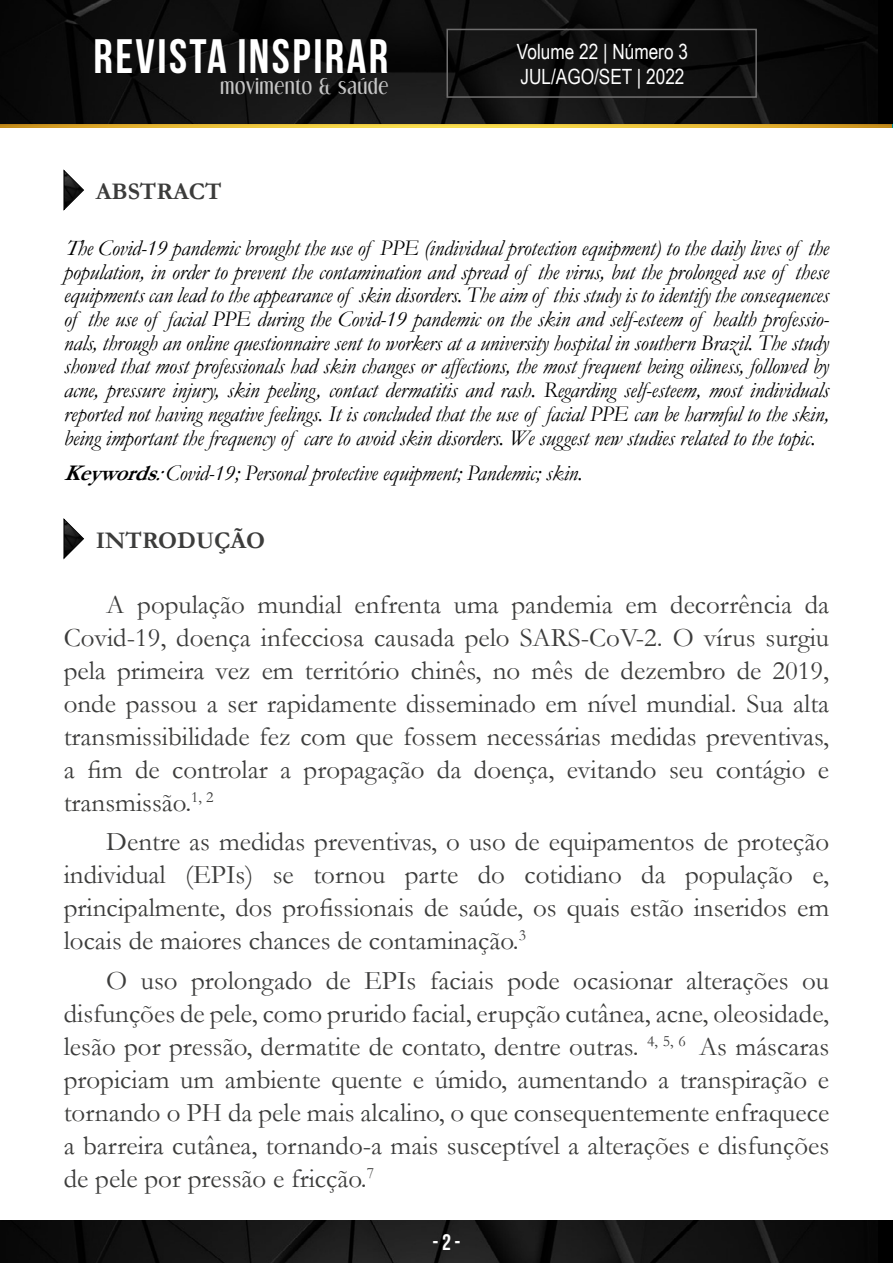
<style>
.page{position:relative;width:893px;height:1263px;background:#fff}
.page>*{position:absolute;margin:0;border:0;box-sizing:border-box;transform-origin:0 0}
.t1{font:700 48.3px "Bebas Neue";letter-spacing:.05em;color:#fff}
.t2{font:27px/33px "Garamond";color:#3c3c3b;text-align:justify}
.t3{font:700 24px "Garamond";color:#3c3c3b}
.t4{font:italic 22.5px/23.7px "Garamond";letter-spacing:-.01em;color:#000;text-align:justify}
.t5{font:700 22.5px "Bebas Neue";color:#fff}
.t6{font:21px/25.2px "Arial Narrow";color:#fff}
.t7{font:18.9px "Dream Orphans";letter-spacing:.05em;color:#c6c6c6}
.s1{font-style:inherit}
.s2{font-weight:700}
</style>
<div class="page">
<img style="left:0;top:124px;width:891px;height:4px">
<img style="left:0;top:0;width:878px;height:124px">
<div style="left:446px;top:29px;width:311px;height:69px;border:2px solid #706f6f"></div>
<img style="left:0;top:1220px;width:878px;height:43px">
<svg style="left:64px;top:170px;width:20px;height:40px"></svg>
<svg style="left:64px;top:518px;width:20px;height:41px"></svg>
<h1 class="t1" style="left:94px;top:29px;width:296px">REVISTA INSPIRAR</h1>
<p class="t7" style="left:220px;top:75px;width:169px">movimento &amp; saúde</p>
<p class="t3" style="left:96px;top:175px;width:127px">ABSTRACT</p>
<p class="t6" style="left:517px;top:38px;width:173px">Volume 22 | Número 3<br>JUL/AGO/SET | 2022</p>
<p class="t4" style="left:64px;top:235px;width:767px"><span class="s1">T</span>he Covid-19 pandemic brought the use of PPE (individual protection equipment) to the daily lives of the population, in order to prevent the contamination and spread of the virus, but the prolonged use of these equipments can lead to the appearance of skin disorders. The aim of this study is to identify the consequences of the use of facial PPE during the Covid-19 pandemic on the skin and self-esteem of health professio&shy;nals, through an online questionnaire sent to workers at a university hospital in southern Brazil. The study showed that most professionals had skin changes or affections, the most frequent being oiliness, followed by acne, pressure injury, skin peeling, contact dermatitis and rash. Regarding self-esteem, most individuals reported not having negative feelings. It is concluded that the use of facial PPE can be harmful to the skin, being important the frequency of care to avoid skin disorders. We suggest new studies related to the topic.</p>
<p class="t4" style="left:64px;top:461px;width:521px"><span class="s2">Keywords</span>:Covid-19; Personal protective equipment; Pandemic; skin.</p>
<p class="t3" style="left:96px;top:524px;width:171px">INTRODUÇÃO</p>
<p class="t2" style="left:64px;top:587px;width:767px;text-indent:43px">A população mundial enfrenta uma pandemia em decorrência da Covid-19, doença infecciosa causada pelo SARS-CoV-2. O vírus surgiu pela primeira vez em território chinês, no mês de dezembro de 2019, onde passou a ser rapidamente disseminado em nível mundial. Sua alta transmissibilidade fez com que fossem necessárias medidas preventivas, a fim de controlar a propagação da doença, evitando seu contágio e transmissão.<sup>1,</sup> <sup>2</sup></p>
<p class="t2" style="left:64px;top:825px;width:767px;text-indent:43px">Dentre as medidas preventivas, o uso de equipamentos de proteção individual (EPIs) se tornou parte do cotidiano da população e, principalmente, dos profissionais de saúde, os quais estão inseridos em locais de maiores chances de contaminação.<sup>3</sup></p>
<p class="t2" style="left:64px;top:963px;width:767px;text-indent:43px">O uso prolongado de EPIs faciais pode ocasionar alterações ou disfunções de pele, como prurido facial, erupção cutânea, acne, oleosidade, lesão por pressão, dermatite de contato, dentre outras. <sup>4,</sup> <sup>5,</sup> <sup>6</sup> As máscaras propiciam um ambiente quente e úmido, aumentando a transpiração e tornando o PH da pele mais alcalino, o que consequentemente enfraquece a barreira cutânea, tornando-a mais susceptível a alterações e disfunções de pele por pressão e fricção.<sup>7</sup></p>
<p class="t5" style="left:432px;top:1230px;width:30px">- 2 -</p>
</div>
